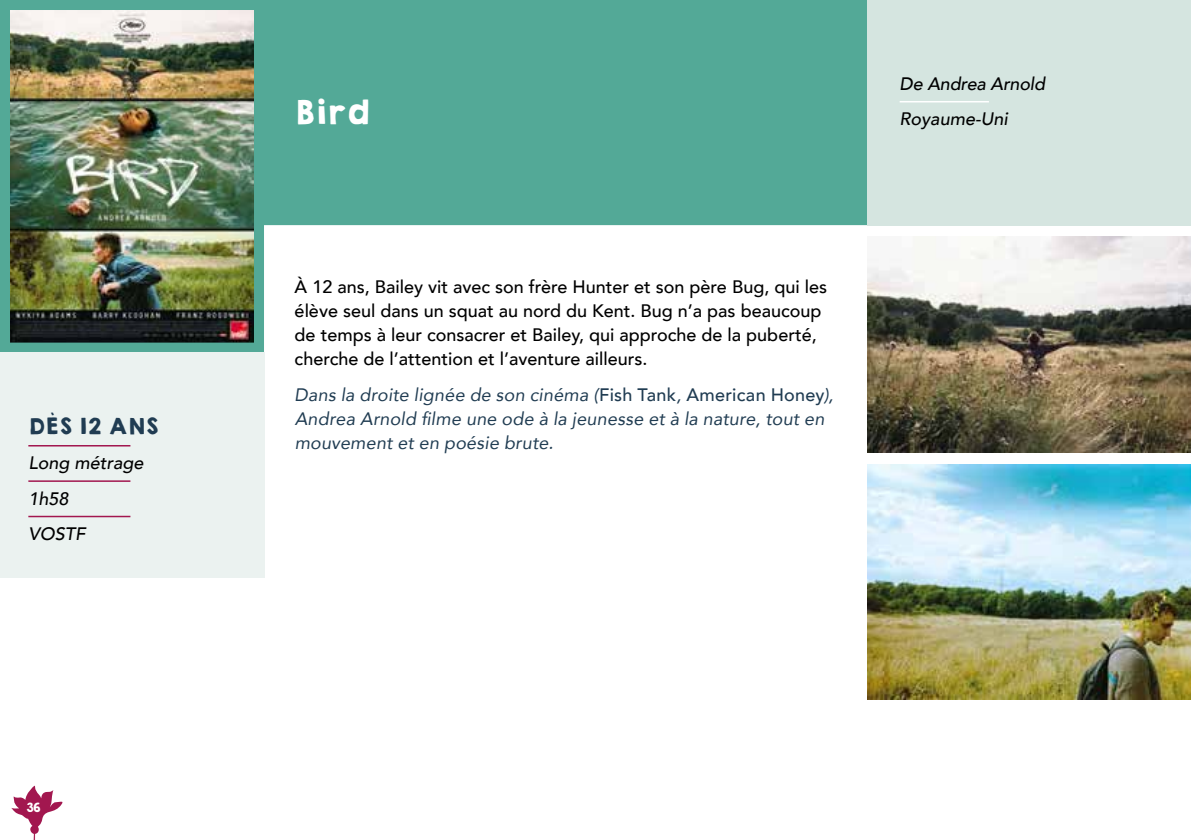
<style>
.page{position:relative;width:1191px;height:840px;background:#fff}
.page>*{position:absolute;margin:0;border:0;box-sizing:border-box;transform-origin:0 0}
.t1{font:30px "KGHAPPY Solid";color:#fff}
.t2{font:20px "KGHAPPY Solid";letter-spacing:.02em;color:#203c52}
.t3{font:500 18px/24px "Avenir";color:#000}
.t4{font:italic 18px/24px "Avenir";letter-spacing:.01em;color:#203c52}
.t5{font:italic 500 18px/35.4px "Avenir";color:#000}
.t6{font:11.4px "KGHAPPY Solid";color:#fff}
.s1{font-weight:500;font-style:normal}
</style>
<div class="page">
<div style="left:269px;top:0;width:922px;height:226px;background:#53a997"></div>
<img style="left:0;top:0;width:269px;height:357px">
<div style="left:0;top:352px;width:264px;height:225px;background:#ebf2f0"></div>
<div style="left:867px;top:0;width:324px;height:225px;background:#d5e5e0"></div>
<hr style="left:28px;top:445px;width:102px;height:1px;background:#a2174f">
<hr style="left:28px;top:480px;width:102px;height:1px;background:#a2174f">
<hr style="left:28px;top:515px;width:102px;height:2px;background:#a2174f">
<img style="left:867px;top:236px;width:324px;height:216px">
<img style="left:867px;top:464px;width:324px;height:235px">
<hr style="left:899px;top:101px;width:90px;height:1px;background:#fff">
<svg style="left:11px;top:785px;width:52px;height:54px"></svg>
<p class="t2" style="left:28px;top:415px;width:132px">DÈS 12 ANS</p>
<p class="t5" style="left:28px;top:447px;width:117px">Long métrage<br>1h58<br>VOSTF</p>
<p class="t6" style="left:26px;top:800px;width:16px">36</p>
<h1 class="t1" style="left:295px;top:96px;width:76px">Bird</h1>
<p class="t3" style="left:295px;top:274px;width:534px">À 12 ans, Bailey vit avec son frère Hunter et son père Bug, qui les élève seul dans un squat au nord du Kent. Bug n’a pas beaucoup de temps à leur consacrer et Bailey, qui approche de la puberté, cherche de l’attention et l’aventure ailleurs.</p>
<p class="t4" style="left:295px;top:382px;width:540px">Dans la droite lignée de son cinéma (<span class="s1">Fish Tank</span>, <span class="s1">American Honey</span>),<br>Andrea Arnold filme une ode à la jeunesse et à la nature, tout en mouvement et en poésie brute.</p>
<p class="t5" style="left:899px;top:68px;width:147px">De Andrea Arnold<br>Royaume-Uni</p>
</div>
